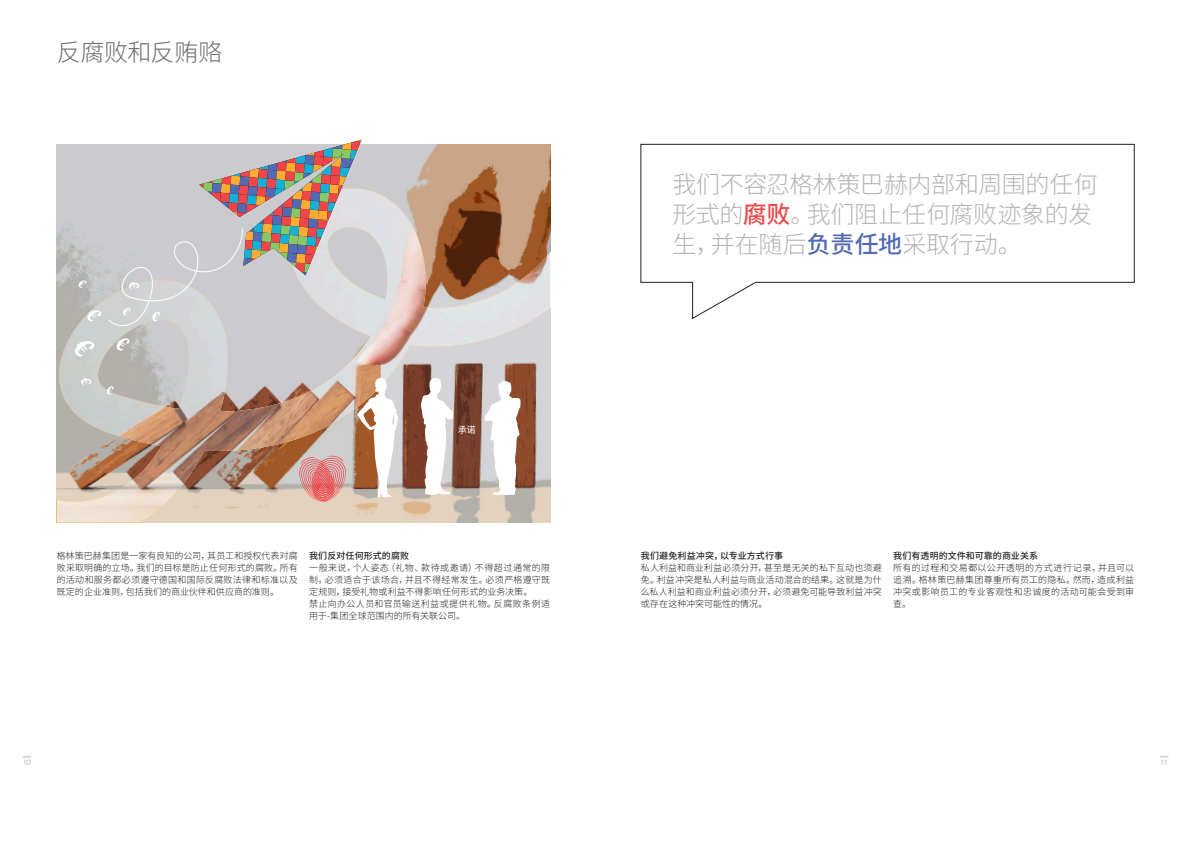
<style>
.page{position:relative;width:1191px;height:842px;background:#fff}
.page>*{position:absolute;margin:0;border:0;box-sizing:border-box;transform-origin:0 0}
.t1{font:300 24px/30px "Noto Sans SC";letter-spacing:-.015em;color:#b2b3b7}
.t2{font:300 24px "Noto Sans SC";letter-spacing:-.02em;color:#6c6d70}
.t3{font:300 9px/12px "Noto Sans SC";letter-spacing:.02em;color:#231f20;text-align:justify}
.t4{font:500 9px "Noto Sans SC";letter-spacing:.01em;color:#231f20}
.t5{font:9px "Noto Sans SC";color:#fff}
.t6{font:8px "PF Centro Sans Pro";color:#b2b3b7}
.s1{font-weight:500;color:#ef4649}
.s2{font-weight:500;color:#546ab2}
</style>
<div class="page">
<svg style="left:57px;top:148px;width:493px;height:40px;fill:#caa589"></svg>
<img style="left:56px;top:188px;width:494px;height:335px">
<svg style="left:87px;top:310px;width:14px;height:11px"></svg>
<svg style="left:117px;top:338px;width:12px;height:13px"></svg>
<svg style="left:79px;top:280px;width:7px;height:8px"></svg>
<svg style="left:106px;top:386px;width:8px;height:9px"></svg>
<svg style="left:81px;top:378px;width:10px;height:7px"></svg>
<svg style="left:74px;top:341px;width:20px;height:16px"></svg>
<svg style="left:484px;top:380px;width:37px;height:115px"></svg>
<svg style="left:357px;top:378px;width:41px;height:119px"></svg>
<svg style="left:420px;top:378px;width:33px;height:117px"></svg>
<svg style="left:299px;top:456px;width:47px;height:46px"></svg>
<svg style="left:107px;top:140px;width:255px;height:188px"></svg>
<svg style="left:640px;top:144px;width:494px;height:175px"></svg>
<h1 class="t2" style="left:57px;top:38px;width:167px">反腐败和反贿赂</h1>
<p class="t5" style="left:458px;top:424px;width:20px">承诺</p>
<p class="t3" style="left:57px;top:549px;width:242px">格林策巴赫集团是一家有良知的公司，其员工和授权代表对腐败采取明确的立场。我们的目标是防止任何形式的腐败。所有的活动和服务都必须遵守德国和国际反腐败法律和标准以及既定的企业准则，包括我们的商业伙伴和供应商的准则。</p>
<p class="t4" style="left:309px;top:550px;width:101px">我们反对任何形式的腐败</p>
<p class="t3" style="left:309px;top:561px;width:242px;text-align:left">一般来说，个人姿态（礼物、款待或邀请）不得超过通常的限制，必须适合于该场合，并且不得经常发生。必须严格遵守既定规则，接受礼物或利益不得影响任何形式的业务决策。<br>禁止向办公人员和官员输送利益或提供礼物。反腐败条例适用于-集团全球范围内的所有关联公司。</p>
<h1 class="t1" style="left:672px;top:169px;width:427px">我们不容忍格林策巴赫内部和周围的任何形式的<span class="s1">腐败</span>。我们阻止任何腐败迹象的发生，并在随后<span class="s2">负责任地</span>采取行动。</h1>
<p class="t4" style="left:641px;top:550px;width:144px">我们避免利益冲突，以专业方式行事</p>
<p class="t3" style="left:641px;top:561px;width:242px">私人利益和商业利益必须分开，甚至是无关的私下互动也须避免。利益冲突是私人利益与商业活动混合的结果。这就是为什么私人利益和商业利益必须分开，必须避免可能导致利益冲突或存在这种冲突可能性的情况。</p>
<p class="t4" style="left:893px;top:550px;width:146px">我们有透明的文件和可靠的商业关系</p>
<p class="t3" style="left:893px;top:561px;width:242px">所有的过程和交易都以公开透明的方式进行记录，并且可以追溯。格林策巴赫集团尊重所有员工的隐私。然而，造成利益冲突或影响员工的专业客观性和忠诚度的活动可能会受到审查。</p>
<p class="t6" style="left:23px;top:757px;width:10px">10</p>
<p class="t6" style="left:1160px;top:757px;width:10px">11</p>
</div>
